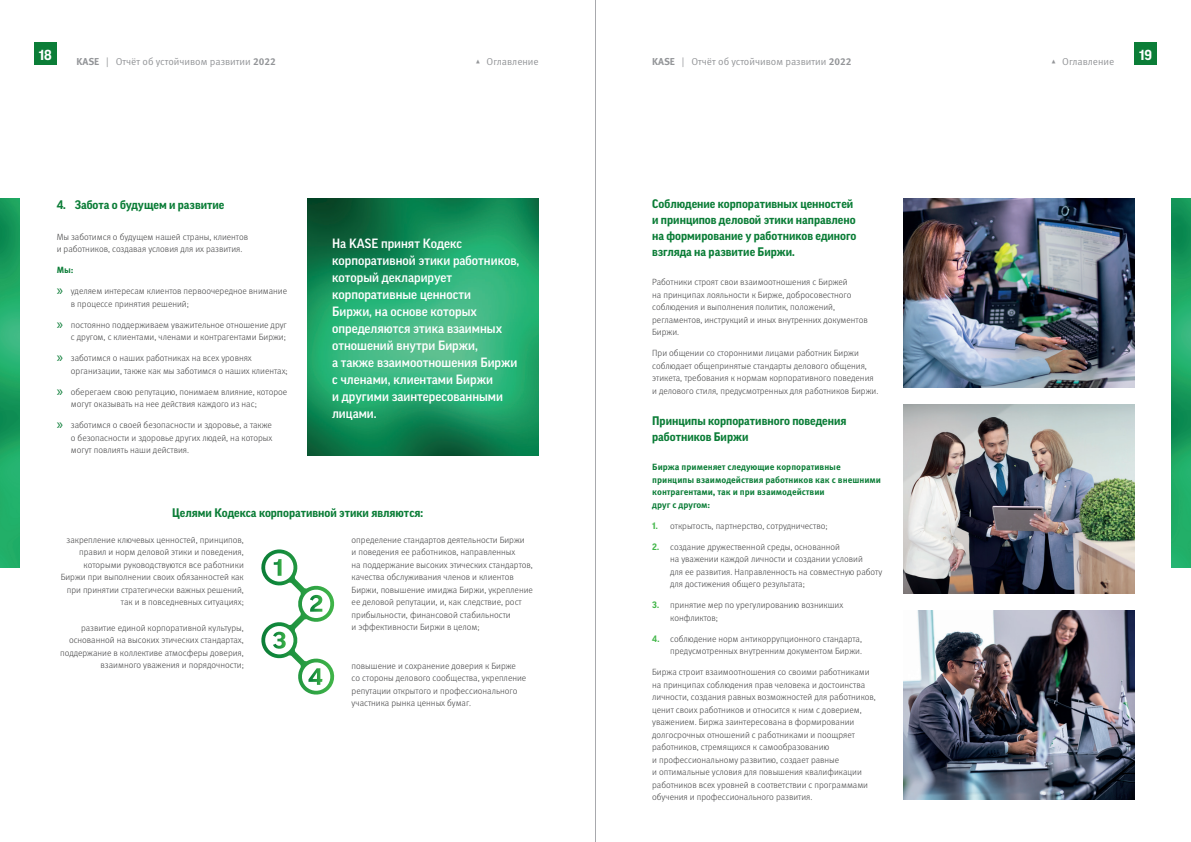
<style>
.page{position:relative;width:1191px;height:842px;background:#fff}
.page>*{position:absolute;margin:0;border:0;box-sizing:border-box;transform-origin:0 0}
.t1{font:700 14px "Good Pro";color:#fff}
.t2{font:500 13px/17px "Good Pro";color:#fff}
.t3{font:700 12px/16px "Good Pro";color:#0b7d37}
.t4{font:10px "Meta Pro Norm";color:#939598}
.t5{font:300 9px/12.5px "Meta Pro";color:#3e3e3f}
.t6{font:700 9px/12.5px "Meta Pro";color:#0b7d37}
.s1{font-family:"Meta Pro";font-weight:700}
.s2{font-family:"Myriad Pro";font-weight:400;font-size:15px;color:#0b7d37}
.s3{font-family:"Good Pro";font-weight:700;color:#42b649}
</style>
<div class="page">
<hr style="left:595px;top:0;width:1px;height:842px;background:#a8a9ad">
<img style="left:903px;top:198px;width:231px;height:189px">
<img style="left:903px;top:404px;width:231px;height:189px">
<img style="left:903px;top:611px;width:231px;height:188px">
<img style="left:308px;top:199px;width:231px;height:257px">
<div style="left:34px;top:43px;width:23px;height:22px;background:#0b7d37"></div>
<div style="left:1134px;top:43px;width:23px;height:22px;background:#0b7d37"></div>
<img style="left:1171px;top:198px;width:20px;height:369px">
<img style="left:0;top:198px;width:20px;height:369px">
<svg style="left:261px;top:549px;width:74px;height:146px"></svg>
<h1 class="t1" style="left:39px;top:47px;width:15px">18</h1>
<h1 class="t1" style="left:1139px;top:47px;width:15px">19</h1>
<p class="t4" style="left:77px;top:54px;width:201px"><span class="s1">KASE</span> | Отчёт об устойчивом развитии <span class="s1">2022</span></p>
<p class="t4" style="left:475px;top:54px;width:65px">▴ Оглавление</p>
<p class="t4" style="left:652px;top:54px;width:201px"><span class="s1">KASE</span> | Отчёт об устойчивом развитии <span class="s1">2022</span></p>
<p class="t4" style="left:1050px;top:54px;width:65px">▴ Оглавление</p>
<h3 class="t3" style="left:57px;top:196px;width:169px">4. Забота о будущем и развитие</h3>
<p class="t5" style="left:57px;top:230px;width:193px">Мы заботимся о будущем нашей страны, клиентов и работников, создавая условия для их развития.</p>
<p class="t6" style="left:57px;top:263px;width:18px">Мы:</p>
<p class="t5" style="left:71px;top:284px;width:218px;text-indent:-14px"><span class="s2">»</span> уделяем интересам клиентов первоочередное внимание в процессе принятия решений;</p>
<p class="t5" style="left:57px;top:318px;width:232px;text-align:right"><span class="s2">»</span> постоянно поддерживаем уважительное отношение друг с другом, с клиентами, членами и контрагентами Биржи;</p>
<p class="t5" style="left:71px;top:351px;width:218px;text-indent:-14px"><span class="s2">»</span> заботимся о наших работниках на всех уровнях организации, также как мы заботимся о наших клиентах;</p>
<p class="t5" style="left:71px;top:385px;width:218px;text-indent:-14px"><span class="s2">»</span> оберегаем свою репутацию, понимаем влияние, которое могут оказывать на нее действия каждого из нас;</p>
<p class="t5" style="left:71px;top:418px;width:203px;text-align:justify;text-indent:-14px"><span class="s2">»</span> заботимся о своей безопасности и здоровье, а также о безопасности и здоровье других людей, на которых могут повлиять наши действия.</p>
<p class="t2" style="left:332px;top:234px;width:189px">На KASE принят Кодекс корпоративной этики работников, который декларирует корпоративные ценности<br>Биржи, на основе которых определяются этика взаимных отношений внутри Биржи,<br>а также взаимоотношения Биржи с членами, клиентами Биржи<br>и другими заинтересованными лицами.</p>
<h3 class="t3" style="left:172px;top:505px;width:252px">Целями Кодекса корпоративной этики являются:</h3>
<p class="t5" style="left:61px;top:533px;width:185px;text-align:right">закрепление ключевых ценностей, принципов, правил и норм деловой этики и поведения, которыми руководствуются все работники Биржи при выполнении своих обязанностей как при принятии стратегически важных решений, так и в повседневных ситуациях;</p>
<p class="t5" style="left:351px;top:533px;width:183px">определение стандартов деятельности Биржи<br>и поведения ее работников, направленных<br>на поддержание высоких этических стандартов, качества обслуживания членов и клиентов Биржи, повышение имиджа Биржи, укрепление ее деловой репутации, и, как следствие, рост прибыльности, финансовой стабильности</p>
<p class="t5" style="left:81px;top:621px;width:164px">развитие единой корпоративной культуры,</p>
<p class="t5" style="left:351px;top:620px;width:130px">и эффективности Биржи в целом;</p>
<p class="t5" style="left:60px;top:634px;width:185px;text-align:right">основанной на высоких этических стандартах, поддержание в коллективе атмосферы доверия, взаимного уважения и порядочности;</p>
<p class="t5" style="left:351px;top:659px;width:176px">повышение и сохранение доверия к Бирже со стороны делового сообщества, укрепление репутации открытого и профессионального участника рынка ценных бумаг.</p>
<h3 class="t3" style="left:652px;top:196px;width:206px">Соблюдение корпоративных ценностей и принципов деловой этики направлено на формирование у работников единого взгляда на развитие Биржи.</h3>
<p class="t5" style="left:652px;top:276px;width:217px">Работники строят свои взаимоотношения с Биржей<br>на принципах лояльности к Бирже, добросовестного соблюдения и выполнения политик, положений, регламентов, инструкций и иных внутренних документов Биржи.</p>
<p class="t5" style="left:652px;top:347px;width:228px">При общении со сторонними лицами работник Биржи соблюдает общепринятые стандарты делового общения, этикета, требования к нормам корпоративного поведения и делового стиля, предусмотренных для работников Биржи.</p>
<h3 class="t3" style="left:652px;top:412px;width:196px">Принципы корпоративного поведения работников Биржи</h3>
<p class="t6" style="left:652px;top:460px;width:230px">Биржа применяет следующие корпоративные принципы взаимодействия работников как с внешними контрагентами, так и при взаимодействии<br>друг с другом:</p>
<p class="t5" style="left:652px;top:519px;width:177px"><span class="s3">1.</span> открытость, партнерство, сотрудничество;</p>
<p class="t5" style="left:670px;top:540px;width:213px;text-indent:-18px"><span class="s3">2.</span> создание дружественной среды, основанной<br>на уважении каждой личности и создании условий<br>для ее развития. Направленность на совместную работу для достижения общего результата;</p>
<p class="t5" style="left:670px;top:598px;width:175px;text-indent:-18px"><span class="s3">3.</span> принятие мер по урегулированию возникших конфликтов;</p>
<p class="t5" style="left:652px;top:632px;width:211px;text-align:right"><span class="s3">4.</span> соблюдение норм антикоррупционного стандарта, предусмотренных внутренним документом Биржи.</p>
<p class="t5" style="left:652px;top:665px;width:225px">Биржа строит взаимоотношения со своими работниками на принципах соблюдения прав человека и достоинства личности, создания равных возможностей для работников, ценит своих работников и относится к ним с доверием, уважением. Биржа заинтересована в формировании долгосрочных отношений с работниками и поощряет работников, стремящихся к самообразованию<br>и профессиональному развитию, создает равные<br>и оптимальные условия для повышения квалификации работников всех уровней в соответствии с программами обучения и профессионального развития.</p>
</div>
